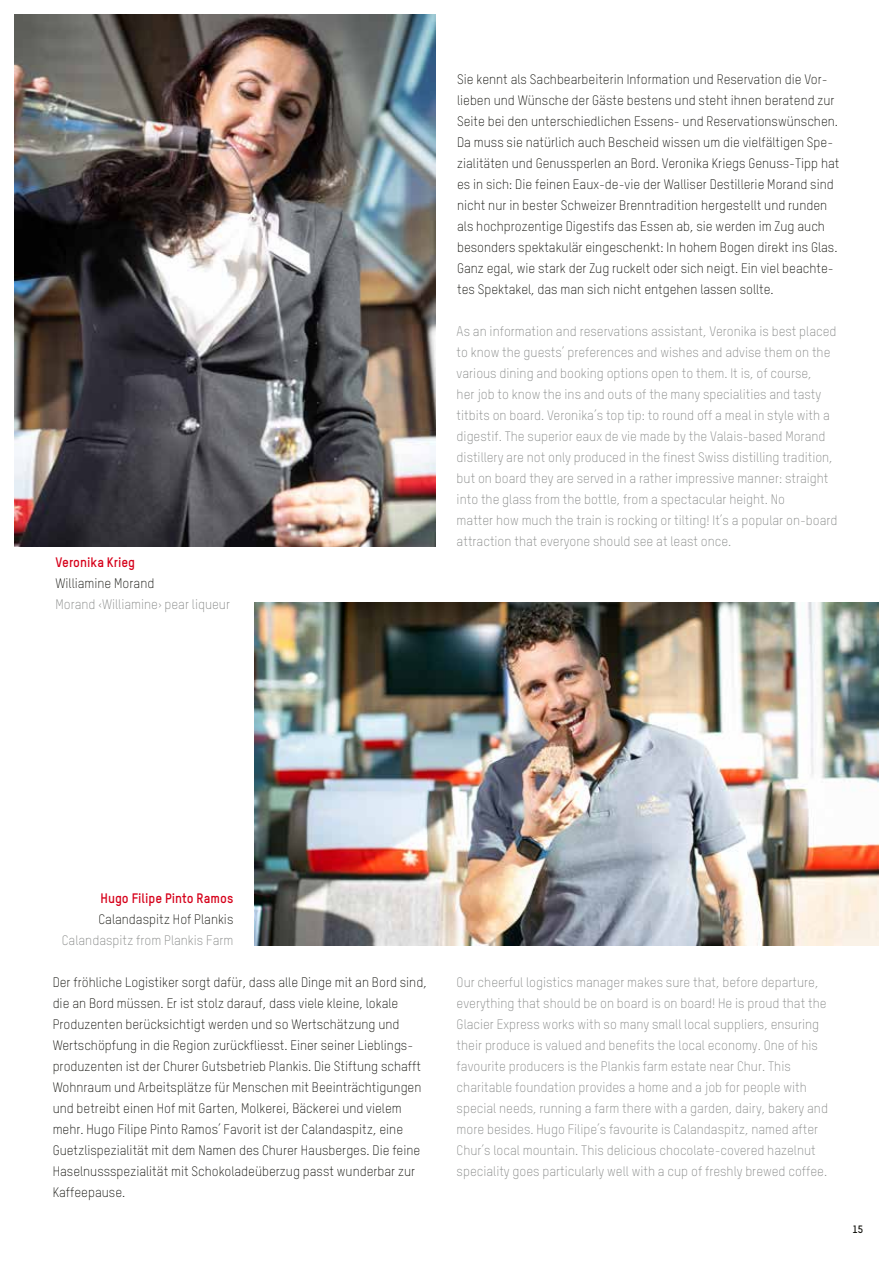
<style>
.page{position:relative;width:893px;height:1263px;background:#fff}
.page>*{position:absolute;margin:0;border:0;box-sizing:border-box;transform-origin:0 0}
.t1{font:300 13.5px/21px "TSTAR";color:#12120d;scale:.96 1}
.t2{font:300 13.5px/21px "TSTAR";color:#878988;scale:.96 1}
.t3{font:700 13.5px "TSTAR";color:#d6001a;scale:.96 1}
.t4{font:700 10.5px "TSTAR";color:#12120d}
</style>
<div class="page">
<img style="left:15px;top:15px;width:420px;height:531px">
<img style="left:255px;top:603px;width:623px;height:342px">
<p class="t3" style="left:56px;top:554px;width:84px">Veronika Krieg</p>
<p class="t1" style="left:56px;top:573px;width:104px">Williamine Morand</p>
<p class="t2" style="left:56px;top:594px;width:183px">Morand ‹Williamine› pear liqueur</p>
<p class="t1" style="left:457px;top:69px;width:400px">Sie kennt als Sachbearbeiterin Information und Reservation die Vor&shy;lieben und Wünsche der Gäste bestens und steht ihnen beratend zur Seite bei den unterschiedlichen Essens- und Reservationswünschen.<br>Da muss sie natürlich auch Bescheid wissen um die vielfältigen Spe&shy;zialitäten und Genussperlen an Bord. Veronika Kriegs Genuss-Tipp hat es in sich: Die feinen Eaux-de-vie der Walliser Destillerie Morand sind nicht nur in bester Schweizer Brenntradition hergestellt und runden als hochprozentige Digestifs das Essen ab, sie werden im Zug auch besonders spektakulär eingeschenkt: In hohem Bogen direkt ins Glas.<br>Ganz egal, wie stark der Zug ruckelt oder sich neigt. Ein viel beachte&shy;tes Spektakel, das man sich nicht entgehen lassen sollte.</p>
<p class="t2" style="left:457px;top:321px;width:398px">As an information and reservations assistant, Veronika is best placed to know the guests’ preferences and wishes and advise them on the various dining and booking options open to them. It is, of course,<br>her job to know the ins and outs of the many specialities and tasty titbits on board. Veronika’s top tip: to round off a meal in style with a digestif. The superior eaux de vie made by the Valais-based Morand distillery are not only produced in the finest Swiss distilling tradition, but on board they are served in a rather impressive manner: straight into the glass from the bottle, from a spectacular height. No<br>matter how much the train is rocking or tilting! It’s a popular on-board attraction that everyone should see at least once.</p>
<p class="t3" style="left:101px;top:890px;width:140px">Hugo Filipe Pinto Ramos</p>
<p class="t1" style="left:98px;top:909px;width:142px">Calandaspitz Hof Plankis</p>
<p class="t2" style="left:62px;top:930px;width:180px">Calandaspitz from Plankis Farm</p>
<p class="t1" style="left:53px;top:972px;width:391px">Der fröhliche Logistiker sorgt dafür, dass alle Dinge mit an Bord sind, die an Bord müssen. Er ist stolz darauf, dass viele kleine, lokale Produzenten berücksichtigt werden und so Wertschätzung und Wertschöpfung in die Region zurückfliesst. Einer seiner Lieblings&shy;produzenten ist der Churer Gutsbetrieb Plankis. Die Stiftung schafft Wohnraum und Arbeitsplätze für Menschen mit Beeinträchtigungen und betreibt einen Hof mit Garten, Molkerei, Bäckerei und vielem mehr. Hugo Filipe Pinto Ramos’ Favorit ist der Calandaspitz, eine Guetzlispezialität mit dem Namen des Churer Hausberges. Die feine Haselnussspezialität mit Schokoladeüberzug passt wunderbar zur Kaffeepause.</p>
<p class="t2" style="left:457px;top:972px;width:388px">Our cheerful logistics manager makes sure that, before departure, everything that should be on board is on board! He is proud that the Glacier Express works with so many small local suppliers, ensuring their produce is valued and benefits the local economy. One of his favourite producers is the Plankis farm estate near Chur. This charitable foundation provides a home and a job for people with special needs, running a farm there with a garden, dairy, bakery and more besides. Hugo Filipe’s favourite is Calandaspitz, named after Chur’s local mountain. This delicious chocolate-covered hazelnut speciality goes particularly well with a cup of freshly brewed coffee.</p>
<p class="t4" style="left:852px;top:1223px;width:12px">15</p>
</div>
